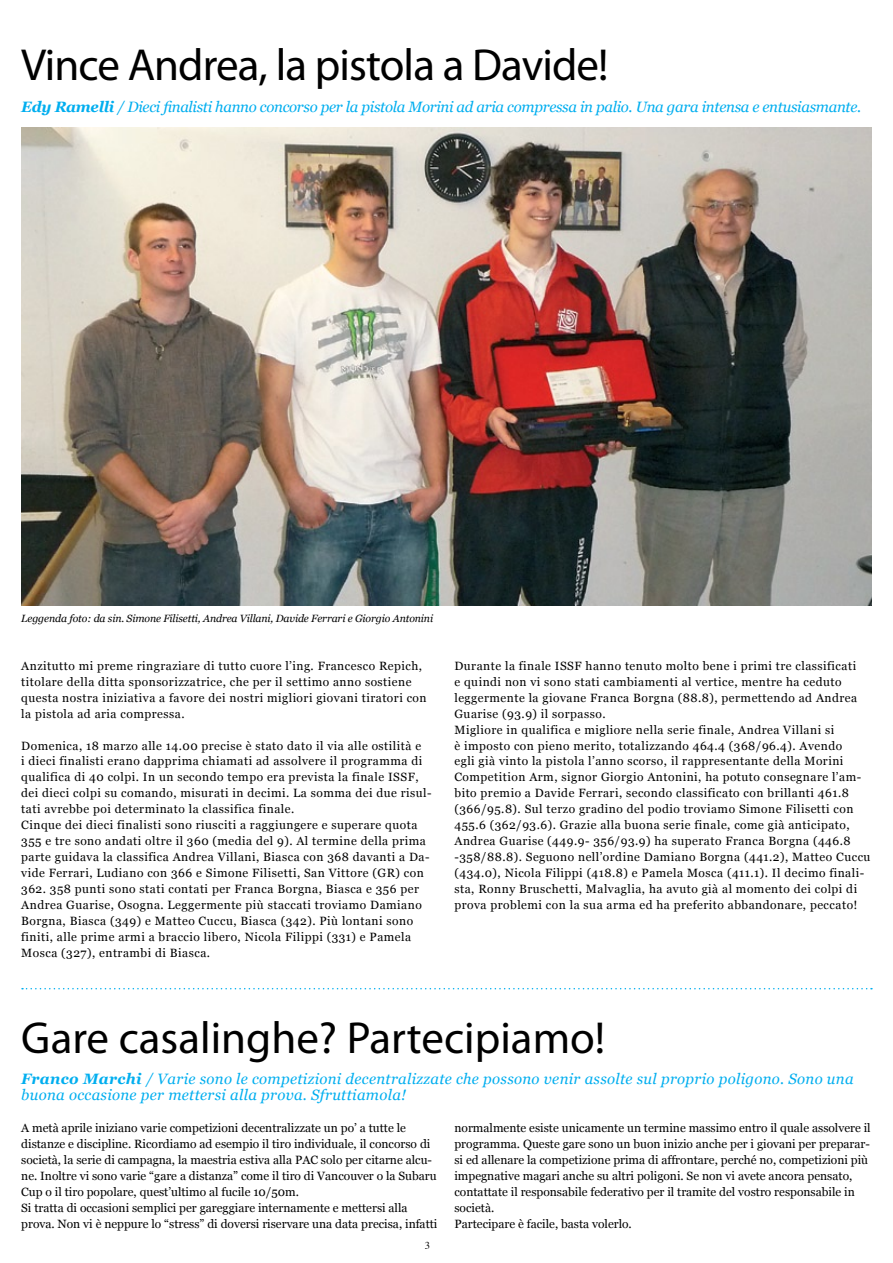
<style>
.page{position:relative;width:893px;height:1263px;background:#fff}
.page>*{position:absolute;margin:0;border:0;box-sizing:border-box;transform-origin:0 0}
.t1{font:45px "Myriad Pro";letter-spacing:-.015em;color:#000}
.t2{font:italic 15px/15.9px "Georgia";letter-spacing:.02em;color:#00aeef}
.t3{font:italic 15px "Georgia";letter-spacing:-.02em;color:#00aeef}
.t4{font:12px/15.9px "Georgia";letter-spacing:.04em;color:#000}
.t5{font:12px/15.9px "Georgia";color:#000}
.t6{font:italic 10.5px "Georgia";letter-spacing:-.01em;color:#000}
.t7{font:10.5px "Times";color:#000}
.s1{font-weight:700}
</style>
<div class="page">
<svg style="left:22px;top:988px;width:850px;height:1px"></svg>
<img style="left:21px;top:128px;width:851px;height:478px">
<h1 class="t1" style="left:21px;top:37px;width:589px">Vince Andrea, la pistola a Davide!</h1>
<p class="t3" style="left:21px;top:97px;width:842px"><span class="s1">Edy Ramelli</span> / Dieci finalisti hanno concorso per la pistola Morini ad aria compressa in palio. Una gara intensa e entusiasmante.</p>
<p class="t6" style="left:21px;top:612px;width:413px">Leggenda foto: da sin. Simone Filisetti, Andrea Villani, Davide Ferrari e Giorgio Antonini</p>
<p class="t4" style="left:21px;top:658px;width:407px">Anzitutto mi preme ringraziare di tutto cuore l’ing. Francesco Repich, titolare della ditta sponsorizzatrice, che per il settimo anno sostiene questa nostra iniziativa a favore dei nostri migliori giovani tiratori con la pistola ad aria compressa.</p>
<p class="t4" style="left:21px;top:738px;width:412px">Domenica, 18 marzo alle 14.00 precise è stato dato il via alle ostilità e<br>i dieci finalisti erano dapprima chiamati ad assolvere il programma di qualifica di 40 colpi. In un secondo tempo era prevista la finale ISSF, dei dieci colpi su comando, misurati in decimi. La somma dei due risul&shy;tati avrebbe poi determinato la classifica finale.<br>Cinque dei dieci finalisti sono riusciti a raggiungere e superare quota 355 e tre sono andati oltre il 360 (media del 9). Al termine della prima parte guidava la classifica Andrea Villani, Biasca con 368 davanti a Da&shy;vide Ferrari, Ludiano con 366 e Simone Filisetti, San Vittore (GR) con 362. 358 punti sono stati contati per Franca Borgna, Biasca e 356 per Andrea Guarise, Osogna. Leggermente più staccati troviamo Damiano Borgna, Biasca (349) e Matteo Cuccu, Biasca (342). Più lontani sono finiti, alle prime armi a braccio libero, Nicola Filippi (331) e Pamela Mosca (327), entrambi di Biasca.</p>
<p class="t4" style="left:454px;top:658px;width:418px">Durante la finale ISSF hanno tenuto molto bene i primi tre classificati<br>e quindi non vi sono stati cambiamenti al vertice, mentre ha ceduto leggermente la giovane Franca Borgna (88.8), permettendo ad Andrea Guarise (93.9) il sorpasso.<br>Migliore in qualifica e migliore nella serie finale, Andrea Villani si<br>è imposto con pieno merito, totalizzando 464.4 (368/96.4). Avendo<br>egli già vinto la pistola l’anno scorso, il rappresentante della Morini Competition Arm, signor Giorgio Antonini, ha potuto consegnare l’am&shy;bito premio a Davide Ferrari, secondo classificato con brillanti 461.8 (366/95.8). Sul terzo gradino del podio troviamo Simone Filisetti con 455.6 (362/93.6). Grazie alla buona serie finale, come già anticipato, Andrea Guarise (449.9- 356/93.9) ha superato Franca Borgna (446.8 -358/88.8). Seguono nell’ordine Damiano Borgna (441.2), Matteo Cuccu (434.0), Nicola Filippi (418.8) e Pamela Mosca (411.1). Il decimo finali&shy;sta, Ronny Bruschetti, Malvaglia, ha avuto già al momento dei colpi di prova problemi con la sua arma ed ha preferito abbandonare, peccato!</p>
<h1 class="t1" style="left:21px;top:1010px;width:585px">Gare casalinghe? Partecipiamo!</h1>
<p class="t2" style="left:21px;top:1071px;width:834px"><span class="s1">Franco Marchi</span> / Varie sono le competizioni decentralizzate che possono venir assolte sul proprio poligono. Sono una buona occasione per mettersi alla prova. Sfruttiamola!</p>
<p class="t5" style="left:21px;top:1120px;width:418px">A metà aprile iniziano varie competizioni decentralizzate un po’ a tutte le distanze e discipline. Ricordiamo ad esempio il tiro individuale, il concorso di società, la serie di campagna, la maestria estiva alla PAC solo per citarne alcu&shy;ne. Inoltre vi sono varie “gare a distanza” come il tiro di Vancouver o la Subaru Cup o il tiro popolare, quest’ultimo al fucile 10/50m.<br>Si tratta di occasioni semplici per gareggiare internamente e mettersi alla prova. Non vi è neppure lo “stress” di doversi riservare una data precisa, infatti</p>
<p class="t7" style="left:425px;top:1236px;width:7px">3</p>
<p class="t5" style="left:454px;top:1120px;width:418px">normalmente esiste unicamente un termine massimo entro il quale assolvere il programma. Queste gare sono un buon inizio anche per i giovani per preparar&shy;si ed allenare la competizione prima di affrontare, perché no, competizioni più impegnative magari anche su altri poligoni. Se non vi avete ancora pensato, contattate il responsabile federativo per il tramite del vostro responsabile in società.<br>Partecipare è facile, basta volerlo.</p>
</div>
